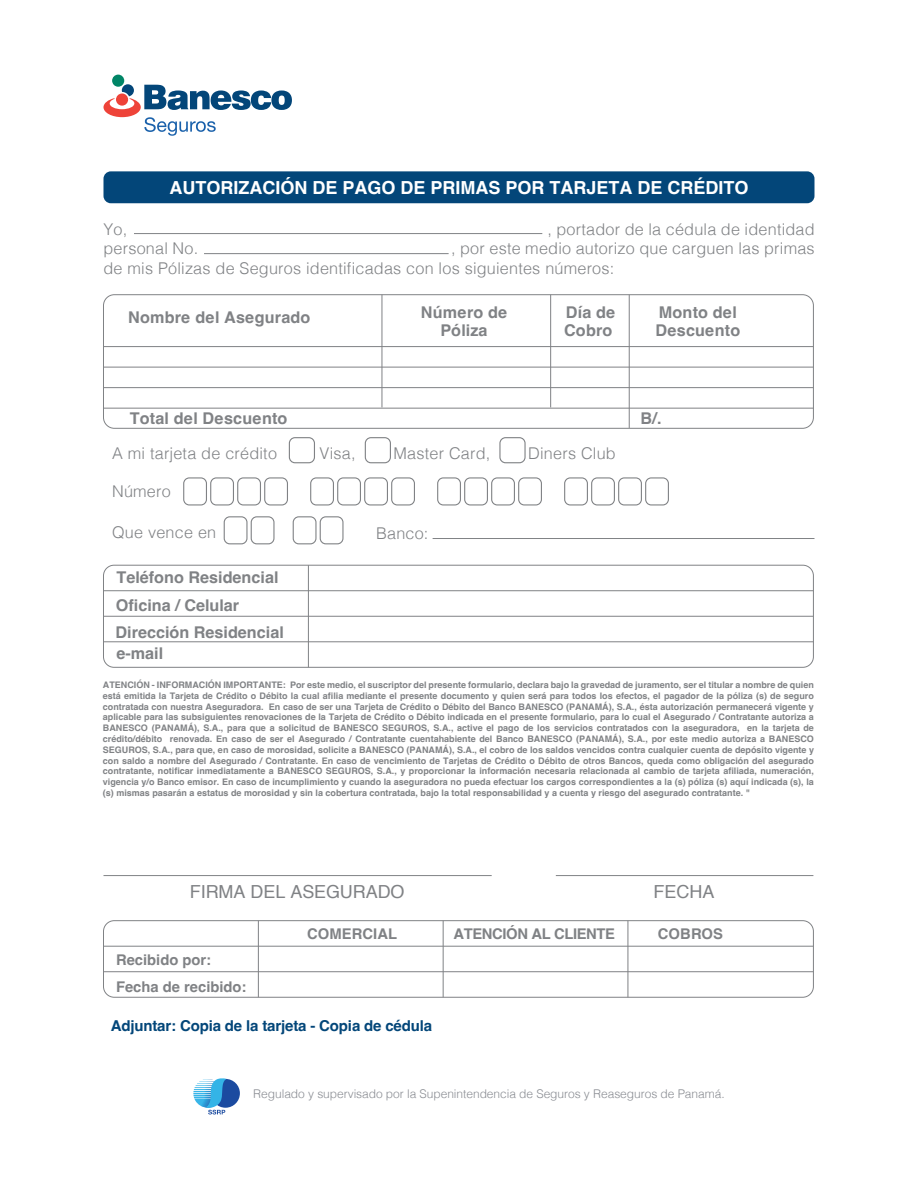
<style>
.page{position:relative;width:918px;height:1188px;background:#fff}
.page>*{position:absolute;margin:0;border:0;box-sizing:border-box;transform-origin:0 0}
.t1{font:700 18px "Helvetica";color:#fff}
.t2{font:18px "Helvetica";color:#808285}
.t3{font:300 16.2px/19.5px "Helvetica";letter-spacing:.015em;color:#808285}
.t4{font:700 16.2px/18px "Helvetica";letter-spacing:.005em;color:#808285}
.t5{font:700 15px "Helvetica";letter-spacing:-.01em;color:#034679}
.t6{font:700 14.7px/27.3px "Helvetica";color:#808285}
.t7{font:700 14.7px "Helvetica";letter-spacing:-.025em;color:#808285}
.t8{font:300 12px "Helvetica";letter-spacing:-.005em;color:#8a8d93}
.t9{font:700 9px/10.8px "Helvetica";color:#808285;text-align:justify}
</style>
<div class="page">
<svg style="left:103px;top:84px;width:189px;height:52px"></svg>
<div style="left:112px;top:75px;width:12px;height:12px;background:#008566;border-radius:50%"></div>
<div style="left:103px;top:171px;width:711px;height:32px;background:#034679;border-radius:7px"></div>
<div style="left:103px;top:294px;width:711px;height:135px;border:1px solid #808285;border-radius:11px"></div>
<hr style="left:104px;top:346px;width:709px;height:1px;background:#808285">
<hr style="left:104px;top:367px;width:709px;height:1px;background:#808285">
<hr style="left:104px;top:387px;width:709px;height:1px;background:#808285">
<hr style="left:104px;top:408px;width:709px;height:1px;background:#808285">
<hr style="left:382px;top:295px;width:1px;height:112px;background:#808285">
<hr style="left:550px;top:295px;width:1px;height:112px;background:#808285">
<hr style="left:629px;top:295px;width:1px;height:133px;background:#808285">
<div style="left:103px;top:565px;width:711px;height:103px;border:1px solid #808285;border-radius:11px"></div>
<hr style="left:104px;top:590px;width:709px;height:1px;background:#808285">
<hr style="left:104px;top:616px;width:709px;height:1px;background:#808285">
<hr style="left:104px;top:641px;width:709px;height:1px;background:#808285">
<hr style="left:308px;top:565px;width:1px;height:102px;background:#808285">
<div style="left:103px;top:920px;width:711px;height:78px;border:1px solid #808285;border-radius:11px"></div>
<hr style="left:104px;top:946px;width:709px;height:1px;background:#808285">
<hr style="left:104px;top:971px;width:709px;height:1px;background:#808285">
<hr style="left:258px;top:921px;width:1px;height:76px;background:#808285">
<hr style="left:443px;top:921px;width:1px;height:76px;background:#808285">
<hr style="left:628px;top:921px;width:1px;height:76px;background:#808285">
<div style="left:183px;top:477px;width:24px;height:29px;border:1px solid #808285;border-radius:6px"></div>
<div style="left:210px;top:477px;width:24px;height:29px;border:1px solid #808285;border-radius:6px"></div>
<div style="left:237px;top:477px;width:24px;height:29px;border:1px solid #808285;border-radius:6px"></div>
<div style="left:264px;top:477px;width:24px;height:29px;border:1px solid #808285;border-radius:6px"></div>
<div style="left:224px;top:516px;width:24px;height:28px;border:1px solid #808285;border-radius:6px"></div>
<div style="left:251px;top:516px;width:24px;height:28px;border:1px solid #808285;border-radius:6px"></div>
<div style="left:293px;top:516px;width:24px;height:28px;border:1px solid #808285;border-radius:6px"></div>
<div style="left:320px;top:516px;width:24px;height:28px;border:1px solid #808285;border-radius:6px"></div>
<div style="left:310px;top:477px;width:24px;height:29px;border:1px solid #808285;border-radius:6px"></div>
<div style="left:337px;top:477px;width:24px;height:29px;border:1px solid #808285;border-radius:6px"></div>
<div style="left:364px;top:477px;width:24px;height:29px;border:1px solid #808285;border-radius:6px"></div>
<div style="left:391px;top:477px;width:24px;height:29px;border:1px solid #808285;border-radius:6px"></div>
<div style="left:437px;top:477px;width:24px;height:29px;border:1px solid #808285;border-radius:6px"></div>
<div style="left:464px;top:477px;width:24px;height:29px;border:1px solid #808285;border-radius:6px"></div>
<div style="left:491px;top:477px;width:24px;height:29px;border:1px solid #808285;border-radius:6px"></div>
<div style="left:518px;top:477px;width:24px;height:29px;border:1px solid #808285;border-radius:6px"></div>
<div style="left:564px;top:477px;width:24px;height:29px;border:1px solid #808285;border-radius:6px"></div>
<div style="left:591px;top:477px;width:24px;height:29px;border:1px solid #808285;border-radius:6px"></div>
<div style="left:618px;top:477px;width:24px;height:29px;border:1px solid #808285;border-radius:6px"></div>
<div style="left:645px;top:477px;width:24px;height:29px;border:1px solid #808285;border-radius:6px"></div>
<div style="left:289px;top:437px;width:26px;height:26px;border:1px solid #808285;border-radius:6px"></div>
<div style="left:365px;top:437px;width:26px;height:26px;border:1px solid #808285;border-radius:6px"></div>
<div style="left:499px;top:437px;width:27px;height:26px;border:1px solid #808285;border-radius:6px"></div>
<hr style="left:433px;top:538px;width:382px;height:1px;background:#808285">
<hr style="left:104px;top:875px;width:388px;height:1px;background:#808285">
<hr style="left:556px;top:875px;width:257px;height:1px;background:#808285">
<svg style="left:193px;top:1078px;width:47px;height:37px"></svg>
<hr style="left:134px;top:233px;width:408px;height:1px;background:#808285">
<hr style="left:204px;top:253px;width:245px;height:1px;background:#808285">
<h1 class="t1" style="left:170px;top:177px;width:581px">AUTORIZACIÓN DE PAGO DE PRIMAS POR TARJETA DE CRÉDITO</h1>
<h2 class="t3" style="left:104px;top:218px;width:25px">Yo,</h2>
<h2 class="t3" style="left:547px;top:218px;width:269px">, portador de la cédula de identidad</h2>
<h2 class="t3" style="left:104px;top:238px;width:96px">personal No.</h2>
<h2 class="t3" style="left:104px;top:238px;width:713px;text-indent:348px">, por este medio autorizo que carguen las primas de mis Pólizas de Seguros identificadas con los siguientes números:</h2>
<h2 class="t4" style="left:128px;top:310px;width:184px">Nombre del Asegurado</h2>
<h2 class="t4" style="left:421px;top:305px;width:88px;text-align:center">Número de<br>Póliza</h2>
<h2 class="t4" style="left:564px;top:305px;width:53px">Día de<br>Cobro</h2>
<h2 class="t4" style="left:655px;top:305px;width:86px">Monto del<br>Descuento</h2>
<h2 class="t4" style="left:130px;top:411px;width:159px">Total del Descuento</h2>
<h2 class="t4" style="left:641px;top:411px;width:22px">B/.</h2>
<h2 class="t3" style="left:112px;top:442px;width:166px">A mi tarjeta de crédito</h2>
<h2 class="t3" style="left:320px;top:442px;width:37px">Visa,</h2>
<h2 class="t3" style="left:394px;top:442px;width:98px">Master Card,</h2>
<h2 class="t3" style="left:528px;top:442px;width:89px">Diners Club</h2>
<h2 class="t3" style="left:112px;top:481px;width:60px">Número</h2>
<h2 class="t3" style="left:112px;top:521px;width:106px">Que vence en</h2>
<h2 class="t3" style="left:376px;top:522px;width:54px">Banco:</h2>
<h2 class="t4" style="left:116px;top:566px;width:170px;line-height:27.3px">Teléfono Residencial<br>Oficina / Celular<br>Dirección Residencial</h2>
<h2 class="t4" style="left:116px;top:646px;width:48px">e-mail</h2>
<p class="t9" style="left:103px;top:680px;width:713px">ATENCIÓN - INFORMACIÓN IMPORTANTE: Por este medio, el suscriptor del presente formulario, declara bajo la gravedad de juramento, ser el titular a nombre de quien está emitida la Tarjeta de Crédito o Débito la cual afilia mediante el presente documento y quien será para todos los efectos, el pagador de la póliza (s) de seguro contratada con nuestra Aseguradora. En caso de ser una Tarjeta de Crédito o Débito del Banco BANESCO (PANAMÁ), S.A., ésta autorización permanecerá vigente y aplicable para las subsiguientes renovaciones de la Tarjeta de Crédito o Débito indicada en el presente formulario, para lo cual el Asegurado / Contratante autoriza a BANESCO (PANAMÁ), S.A., para que a solicitud de BANESCO SEGUROS, S.A., active el pago de los servicios contratados con la aseguradora, en la tarjeta de crédito/débito renovada. En caso de ser el Asegurado / Contratante cuentahabiente del Banco BANESCO (PANAMÁ), S.A., por este medio autoriza a BANESCO SEGUROS, S.A., para que, en caso de morosidad, solicite a BANESCO (PANAMÁ), S.A., el cobro de los saldos vencidos contra cualquier cuenta de depósito vigente y con saldo a nombre del Asegurado / Contratante. En caso de vencimiento de Tarjetas de Crédito o Débito de otros Bancos, queda como obligación del asegurado contratante, notificar inmediatamente a BANESCO SEGUROS, S.A., y proporcionar la información necesaria relacionada al cambio de tarjeta afiliada, numeración, vigencia y/o Banco emisor. En caso de incumplimiento y cuando la aseguradora no pueda efectuar los cargos correspondientes a la (s) póliza (s) aquí indicada (s), la (s) mismas pasarán a estatus de morosidad y sin la cobertura contratada, bajo la total responsabilidad y a cuenta y riesgo del asegurado contratante. "</p>
<h1 class="t2" style="left:190px;top:878px;width:216px">FIRMA DEL ASEGURADO</h1>
<h1 class="t2" style="left:654px;top:878px;width:62px">FECHA</h1>
<h3 class="t6" style="left:307px;top:922px;width:92px">COMERCIAL</h3>
<h3 class="t7" style="left:454px;top:925px;width:163px">ATENCIÓN AL CLIENTE</h3>
<h3 class="t6" style="left:658px;top:922px;width:67px">COBROS</h3>
<h3 class="t6" style="left:116px;top:948px;width:132px">Recibido por:<br>Fecha de recibido:</h3>
<h3 class="t5" style="left:111px;top:1016px;width:323px">Adjuntar: Copia de la tarjeta - Copia de cédula</h3>
<h3 class="t8" style="left:253px;top:1084px;width:473px">Regulado y supervisado por la Supenintendencia de Seguros y Reaseguros de Panamá.</h3>
</div>
